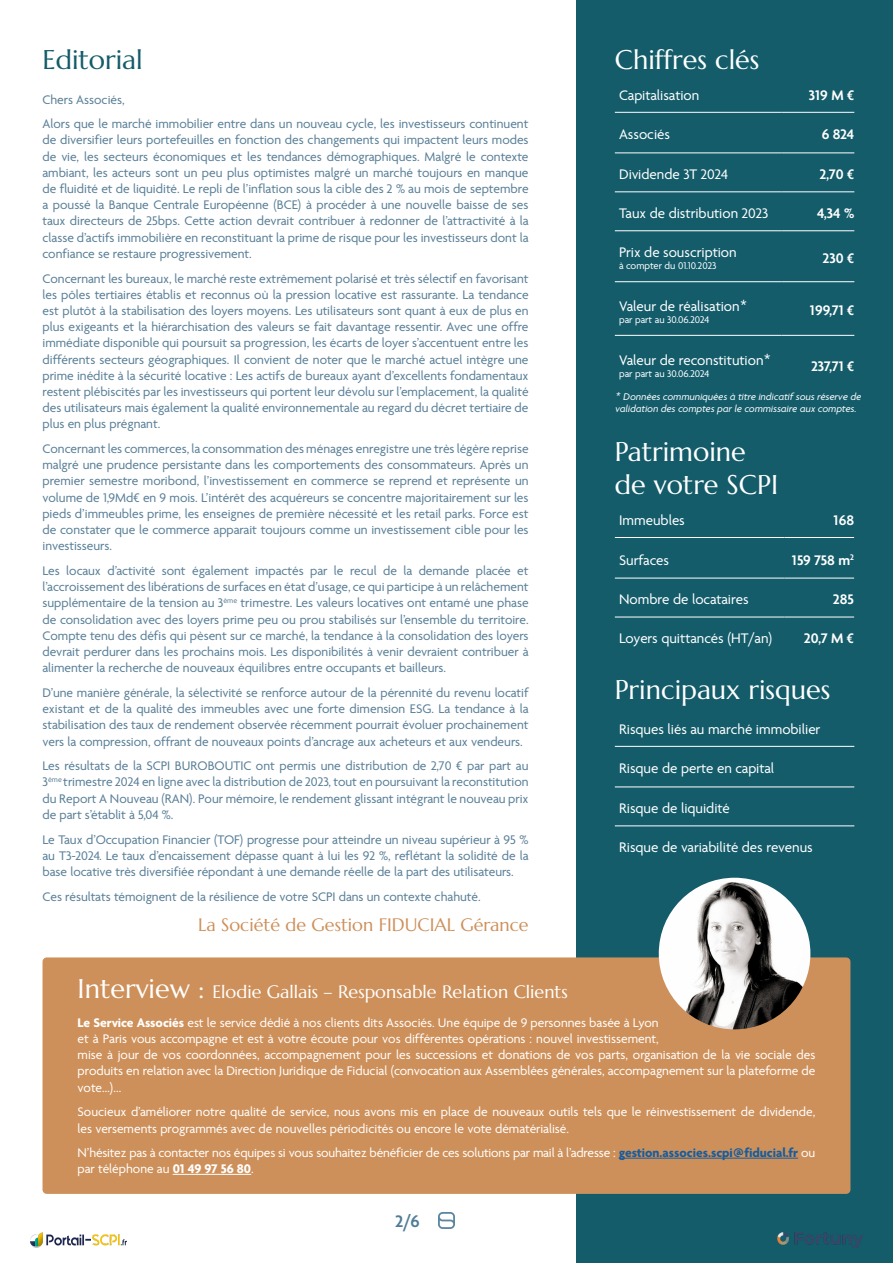
<style>
.page{position:relative;width:893px;height:1263px;background:#fff}
.page>*{position:absolute;margin:0;border:0;box-sizing:border-box;transform-origin:0 0}
.Titre_partie{font:27px/32.4px "Marcellus";color:#fff}
.Titre_partie-2{font:27px "Marcellus";color:#145c6a}
.sous-partie{font:18px "Marcellus";color:#fff}
.sous-partie-2{font:18px "Marcellus";color:#ce905a}
.t1{font:600 18px "Agenda One";color:#517d98}
.t2{font:15px "Agenda One";color:#fff}
.Chiffres_clés{font:600 15px "Agenda One";color:#fff}
.sous-partie-3{font:13.5px/16.2px "Agenda One";color:#597f97;text-align:justify}
.sous-partie-4{font:13.5px/16.2px "Agenda One";color:#fff}
.labeur_9pt{font:italic 10.5px/12.6px "Agenda One";color:#fff}
.t3{font:10.5px "Agenda One";color:#fff}
.s1{font-size:27px}
.s2{font-weight:700}
.s3{font-weight:700;color:#175d9e}
</style>
<div class="page">
<svg style="left:438px;top:1212px;width:17px;height:17px"></svg>
<div style="left:576px;top:0;width:317px;height:1263px;background:#145c6a"></div>
<hr style="left:615px;top:112px;width:166px;height:1px;background:#fff">
<hr style="left:781px;top:112px;width:73px;height:1px;background:#fff">
<hr style="left:615px;top:153px;width:166px;height:1px;background:#fff">
<hr style="left:615px;top:191px;width:166px;height:1px;background:#fff">
<hr style="left:781px;top:191px;width:73px;height:1px;background:#fff">
<hr style="left:615px;top:230px;width:166px;height:1px;background:#fff">
<hr style="left:781px;top:230px;width:73px;height:1px;background:#fff">
<hr style="left:615px;top:281px;width:166px;height:1px;background:#fff">
<hr style="left:781px;top:281px;width:73px;height:1px;background:#fff">
<hr style="left:615px;top:335px;width:166px;height:1px;background:#fff">
<hr style="left:781px;top:335px;width:73px;height:1px;background:#fff">
<hr style="left:781px;top:153px;width:73px;height:1px;background:#fff">
<hr style="left:615px;top:537px;width:169px;height:1px;background:#fff">
<hr style="left:784px;top:537px;width:70px;height:1px;background:#fff">
<hr style="left:615px;top:578px;width:169px;height:1px;background:#fff">
<hr style="left:615px;top:617px;width:169px;height:1px;background:#fff">
<hr style="left:784px;top:617px;width:70px;height:1px;background:#fff">
<hr style="left:784px;top:578px;width:70px;height:1px;background:#fff">
<hr style="left:615px;top:746px;width:239px;height:1px;background:#fff">
<hr style="left:615px;top:786px;width:239px;height:1px;background:#fff">
<hr style="left:615px;top:825px;width:239px;height:1px;background:#fff">
<div style="left:43px;top:957px;width:807px;height:237px;background:#ce905a;border-radius:4px"></div>
<hr style="left:619px;top:1158px;width:179px;height:1px;background:#175d9e">
<hr style="left:173px;top:1174px;width:78px;height:1px;background:#fff">
<img style="left:659px;top:878px;width:151px;height:151px;border-radius:76px">
<img style="left:777px;top:1233px;width:86px;height:15px">
<img style="left:30px;top:1233px;width:97px;height:15px">
<p class="Titre_partie-2" style="left:43px;top:43px;width:102px">Editorial</p>
<p class="sous-partie-3" style="left:43px;top:91px;width:84px">Chers Associés,</p>
<p class="sous-partie-3" style="left:43px;top:116px;width:488px">Alors que le marché immobilier entre dans un nouveau cycle, les investisseurs continuent de diversifier leurs portefeuilles en fonction des changements qui impactent leurs modes de vie, les secteurs économiques et les tendances démographiques. Malgré le contexte ambiant, les acteurs sont un peu plus optimistes malgré un marché toujours en manque de fluidité et de liquidité. Le repli de l’inflation sous la cible des 2 % au mois de septembre a poussé la Banque Centrale Européenne (BCE) à procéder à une nouvelle baisse de ses taux directeurs de 25bps. Cette action devrait contribuer à redonner de l’attractivité à la classe d’actifs immobilière en reconstituant la prime de risque pour les investisseurs dont la confiance se restaure progressivement.</p>
<p class="sous-partie-3" style="left:43px;top:270px;width:488px">Concernant les bureaux, le marché reste extrêmement polarisé et très sélectif en favorisant les pôles tertiaires établis et reconnus où la pression locative est rassurante. La tendance est plutôt à la stabilisation des loyers moyens. Les utilisateurs sont quant à eux de plus en plus exigeants et la hiérarchisation des valeurs se fait davantage ressentir. Avec une offre immédiate disponible qui poursuit sa progression, les écarts de loyer s’accentuent entre les différents secteurs géographiques. Il convient de noter que le marché actuel intègre une prime inédite à la sécurité locative : Les actifs de bureaux ayant d’excellents fondamentaux restent plébiscités par les investisseurs qui portent leur dévolu sur l’emplacement, la qualité des utilisateurs mais également la qualité environnementale au regard du décret tertiaire de plus en plus prégnant.</p>
<p class="sous-partie-3" style="left:43px;top:441px;width:488px">Concernant les commerces, la consommation des ménages enregistre une très légère reprise malgré une prudence persistante dans les comportements des consommateurs. Après un premier semestre moribond, l’investissement en commerce se reprend et représente un volume de 1,9Md€ en 9 mois. L’intérêt des acquéreurs se concentre majoritairement sur les pieds d’immeubles prime, les enseignes de première nécessité et les retail parks. Force est de constater que le commerce apparait toujours comme un investissement cible pour les investisseurs.</p>
<p class="sous-partie-3" style="left:43px;top:563px;width:488px">Les locaux d’activité sont également impactés par le recul de la demande placée et l’accroissement des libérations de surfaces en état d’usage, ce qui participe à un relâchement supplémentaire de la tension au 3<sup>ème</sup> trimestre. Les valeurs locatives ont entamé une phase de consolidation avec des loyers prime peu ou prou stabilisés sur l’ensemble du territoire.<br>Compte tenu des défis qui pèsent sur ce marché, la tendance à la consolidation des loyers devrait perdurer dans les prochains mois. Les disponibilités à venir devraient contribuer à alimenter la recherche de nouveaux équilibres entre occupants et bailleurs.</p>
<p class="sous-partie-3" style="left:43px;top:685px;width:488px">D’une manière générale, la sélectivité se renforce autour de la pérennité du revenu locatif existant et de la qualité des immeubles avec une forte dimension ESG. La tendance à la stabilisation des taux de rendement observée récemment pourrait évoluer prochainement vers la compression, offrant de nouveaux points d’ancrage aux acheteurs et aux vendeurs.</p>
<p class="sous-partie-3" style="left:43px;top:758px;width:487px">Les résultats de la SCPI BUROBOUTIC ont permis une distribution de 2,70 € par part au 3<sup>ème</sup> trimestre 2024 en ligne avec la distribution de 2023, tout en poursuivant la reconstitution du Report A Nouveau (RAN). Pour mémoire, le rendement glissant intégrant le nouveau prix de part s’établit à 5,04 %.</p>
<p class="sous-partie-3" style="left:43px;top:831px;width:487px">Le Taux d’Occupation Financier (TOF) progresse pour atteindre un niveau supérieur à 95 % au T3-2024. Le taux d’encaissement dépasse quant à lui les 92 %, reflétant la solidité de la base locative très diversifiée répondant à une demande réelle de la part des utilisateurs.</p>
<p class="sous-partie-3" style="left:43px;top:888px;width:440px">Ces résultats témoignent de la résilience de votre SCPI dans un contexte chahuté.</p>
<p class="sous-partie-2" style="left:198px;top:913px;width:332px">La Société de Gestion FIDUCIAL Gérance</p>
<p class="Titre_partie" style="left:615px;top:43px;width:146px">Chiffres clés</p>
<p class="t2" style="left:619px;top:87px;width:82px">Capitalisation</p>
<p class="Chiffres_clés" style="left:809px;top:87px;width:47px">319 M €</p>
<p class="t2" style="left:619px;top:127px;width:53px">Associés</p>
<p class="Chiffres_clés" style="left:822px;top:126px;width:34px">6 824</p>
<p class="t2" style="left:619px;top:166px;width:111px">Dividende 3T 2024</p>
<p class="Chiffres_clés" style="left:820px;top:166px;width:36px">2,70 €</p>
<p class="t2" style="left:619px;top:205px;width:151px">Taux de distribution 2023</p>
<p class="Chiffres_clés" style="left:817px;top:205px;width:39px">4,34 %</p>
<p class="t2" style="left:619px;top:244px;width:119px">Prix de souscription</p>
<p class="t3" style="left:619px;top:260px;width:99px">à compter du 01.10.2023</p>
<p class="Chiffres_clés" style="left:823px;top:250px;width:33px">230 €</p>
<p class="t2" style="left:619px;top:298px;width:130px">Valeur de réalisation*</p>
<p class="t3" style="left:619px;top:314px;width:92px">par part au 30.06.2024</p>
<p class="t2" style="left:619px;top:352px;width:154px">Valeur de reconstitution*</p>
<p class="t3" style="left:619px;top:368px;width:92px">par part au 30.06.2024</p>
<p class="Chiffres_clés" style="left:810px;top:302px;width:46px">199,71 €</p>
<p class="Chiffres_clés" style="left:811px;top:357px;width:44px">237,71 €</p>
<p class="labeur_9pt" style="left:615px;top:390px;width:247px">* Données communiquées à titre indicatif sous réserve de validation des comptes par le commissaire aux comptes.</p>
<p class="Titre_partie" style="left:615px;top:436px;width:165px">Patrimoine de votre SCPI</p>
<p class="t2" style="left:619px;top:512px;width:67px">Immeubles</p>
<p class="Chiffres_clés" style="left:834px;top:512px;width:22px">168</p>
<p class="t2" style="left:619px;top:552px;width:51px">Surfaces</p>
<p class="Chiffres_clés" style="left:792px;top:551px;width:64px">159 758 m<sup>2</sup></p>
<p class="t2" style="left:619px;top:591px;width:131px">Nombre de locataires</p>
<p class="Chiffres_clés" style="left:833px;top:591px;width:22px">285</p>
<p class="t2" style="left:619px;top:630px;width:155px">Loyers quittancés (HT/an)</p>
<p class="Chiffres_clés" style="left:804px;top:630px;width:51px">20,7 M €</p>
<p class="Titre_partie" style="left:615px;top:673px;width:217px">Principaux risques</p>
<p class="t2" style="left:619px;top:721px;width:203px">Risques liés au marché immobilier</p>
<p class="t2" style="left:619px;top:761px;width:157px">Risque de perte en capital</p>
<p class="t2" style="left:619px;top:800px;width:112px">Risque de liquidité</p>
<p class="t2" style="left:619px;top:839px;width:195px">Risque de variabilité des revenus</p>
<p class="sous-partie" style="left:78px;top:980px;width:492px"><span class="s1">Interview :</span> Elodie Gallais – Responsable Relation Clients</p>
<p class="sous-partie-4" style="left:78px;top:1014px;width:739px"><span class="s2">Le Service Associés</span> est le service dédié à nos clients dits Associés. Une équipe de 9 personnes basée à Lyon<br>et à Paris vous accompagne et est à votre écoute pour vos différentes opérations : nouvel investissement,<br>mise à jour de vos coordonnées, accompagnement pour les successions et donations de vos parts, organisation de la vie sociale des produits en relation avec la Direction Juridique de Fiducial (convocation aux Assemblées générales, accompagnement sur la plateforme de vote…)...</p>
<p class="sous-partie-4" style="left:78px;top:1104px;width:739px">Soucieux d’améliorer notre qualité de service, nous avons mis en place de nouveaux outils tels que le réinvestissement de dividende, les versements programmés avec de nouvelles périodicités ou encore le vote dématérialisé.</p>
<p class="sous-partie-4" style="left:78px;top:1145px;width:739px">N’hésitez pas à contacter nos équipes si vous souhaitez bénéficier de ces solutions par mail à l’adresse : <span class="s3">gestion.associes.scpi@fiducial.fr</span> ou par téléphone au <span class="s2">01 49 97 56 80</span>.</p>
<p class="t1" style="left:395px;top:1211px;width:26px">2/6</p>
</div>
